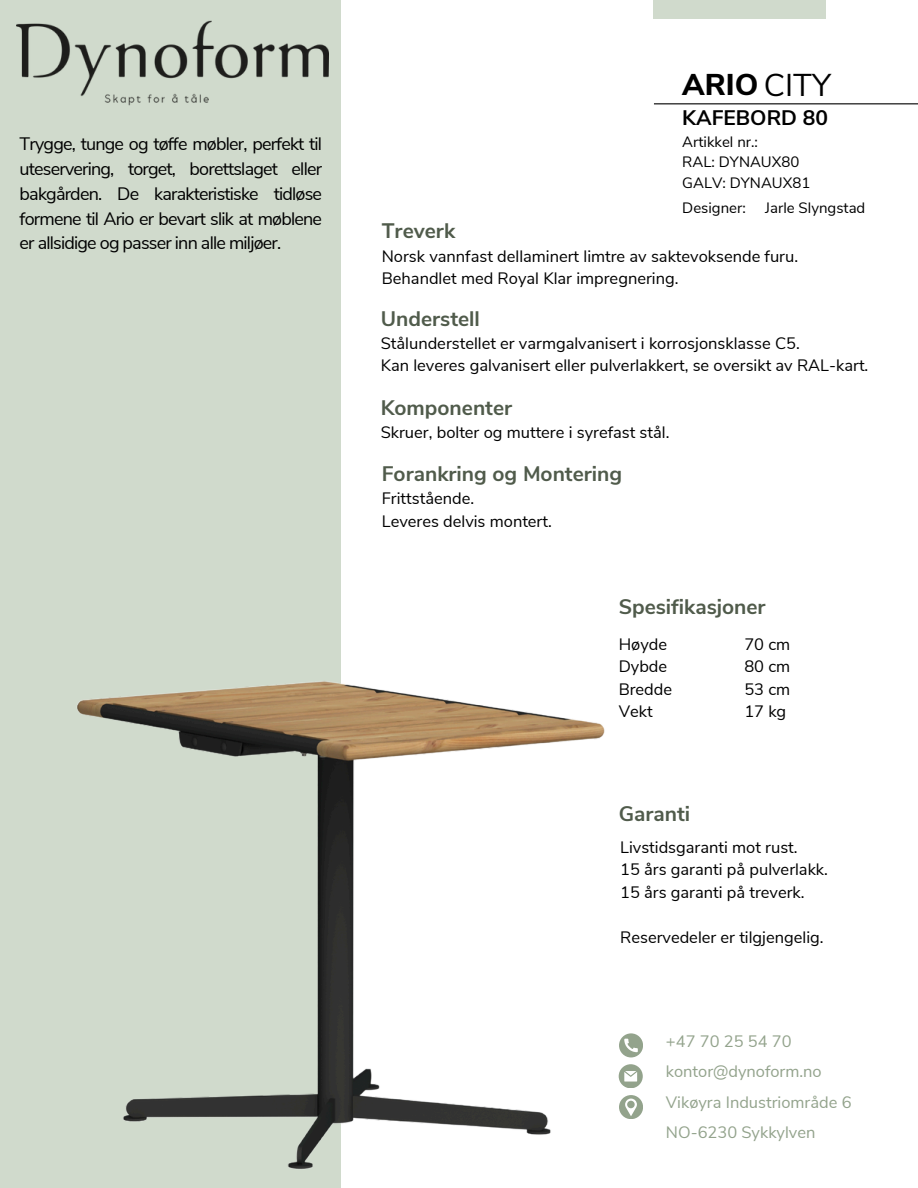
<style>
.page{position:relative;width:918px;height:1188px;background:#fff}
.page>*{position:absolute;margin:0;border:0;box-sizing:border-box;transform-origin:0 0}
.t1{font:800 30px "Nunito Sans";color:#000}
.t2{font:700 21px "Nunito Sans";color:#505b4b}
.t3{font:700 21px "Nunito Sans";color:#000}
.t4{font:18px/24.8px "Nunito Sans";letter-spacing:-.045em;color:#000;text-align:justify}
.t5{font:16.5px/22.5px "Nunito Sans";color:#000}
.t6{font:16.5px/30.3px "Nunito Sans";color:#93a38c}
.t7{font:15px "Nunito Sans";color:#000}
.s1{font-weight:400;font-size:31.5px}
</style>
<div class="page">
<div style="left:0;top:0;width:341px;height:1188px;background:#d0dacc"></div>
<hr style="left:654px;top:103px;width:264px;height:1px;background:#000">
<div style="left:654px;top:0;width:172px;height:19px;background:#d0dacc"></div>
<img style="left:77px;top:681px;width:566px;height:488px">
<img style="left:17px;top:20px;width:311px;height:85px">
<h5 class="t4" style="left:20px;top:132px;width:304px">Trygge, tunge og tøffe møbler, perfekt til uteservering, torget, borettslaget eller bakgården. De karakteristiske tidløse formene til Ario er bevart slik at møblene er allsidige og passer inn alle miljøer.</h5>
<h2 class="t1" style="left:682px;top:65px;width:150px">ARIO <span class="s1">CITY</span></h2>
<h3 class="t3" style="left:682px;top:103px;width:147px">KAFEBORD 80</h3>
<p class="t7" style="left:682px;top:132px;width:77px">Artikkel nr.:</p>
<h4 class="t7" style="left:682px;top:152px;width:119px">RAL: DYNAUX80</h4>
<h5 class="t7" style="left:682px;top:173px;width:130px">GALV: DYNAUX81</h5>
<h4 class="t7" style="left:682px;top:197px;width:65px">Designer:</h4>
<h4 class="t7" style="left:765px;top:197px;width:102px">Jarle Slyngstad</h4>
<p class="t2" style="left:382px;top:217px;width:75px">Treverk</p>
<h4 class="t5" style="left:382px;top:245px;width:418px">Norsk vannfast dellaminert limtre av saktevoksende furu.<br>Behandlet med Royal Klar impregnering.</h4>
<h5 class="t2" style="left:381px;top:304px;width:101px">Understell</h5>
<h5 class="t5" style="left:381px;top:332px;width:489px">Stålunderstellet er varmgalvanisert i korrosjonsklasse C5.<br>Kan leveres galvanisert eller pulverlakkert, se oversikt av RAL-kart.</h5>
<h4 class="t2" style="left:381px;top:394px;width:133px">Komponenter</h4>
<h5 class="t5" style="left:381px;top:422px;width:290px">Skruer, bolter og muttere i syrefast stål.</h5>
<h5 class="t2" style="left:382px;top:460px;width:242px">Forankring og Montering</h5>
<h5 class="t5" style="left:382px;top:487px;width:172px">Frittstående.<br>Leveres delvis montert.</h5>
<p class="t2" style="left:619px;top:593px;width:149px">Spesifikasjoner</p>
<p class="t5" style="left:619px;top:633px;width:55px">Høyde<br>Dybde<br>Bredde<br>Vekt</p>
<p class="t5" style="left:744px;top:633px;width:47px;text-align:justify">70 cm 80 cm 53 cm 17 kg</p>
<h4 class="t2" style="left:619px;top:799px;width:73px">Garanti</h4>
<h5 class="t5" style="left:620px;top:836px;width:209px">Livstidsgaranti mot rust.<br>15 års garanti på pulverlakk.<br>15 års garanti på treverk.</h5>
<h4 class="t5" style="left:620px;top:926px;width:205px">Reservedeler er tilgjengelig.</h4>
<p class="t6" style="left:666px;top:1026px;width:187px">+47 70 25 54 70 kontor@dynoform.no<br>Vikøyra Industriområde 6<br>NO-6230 Sykkylven</p>
</div>
